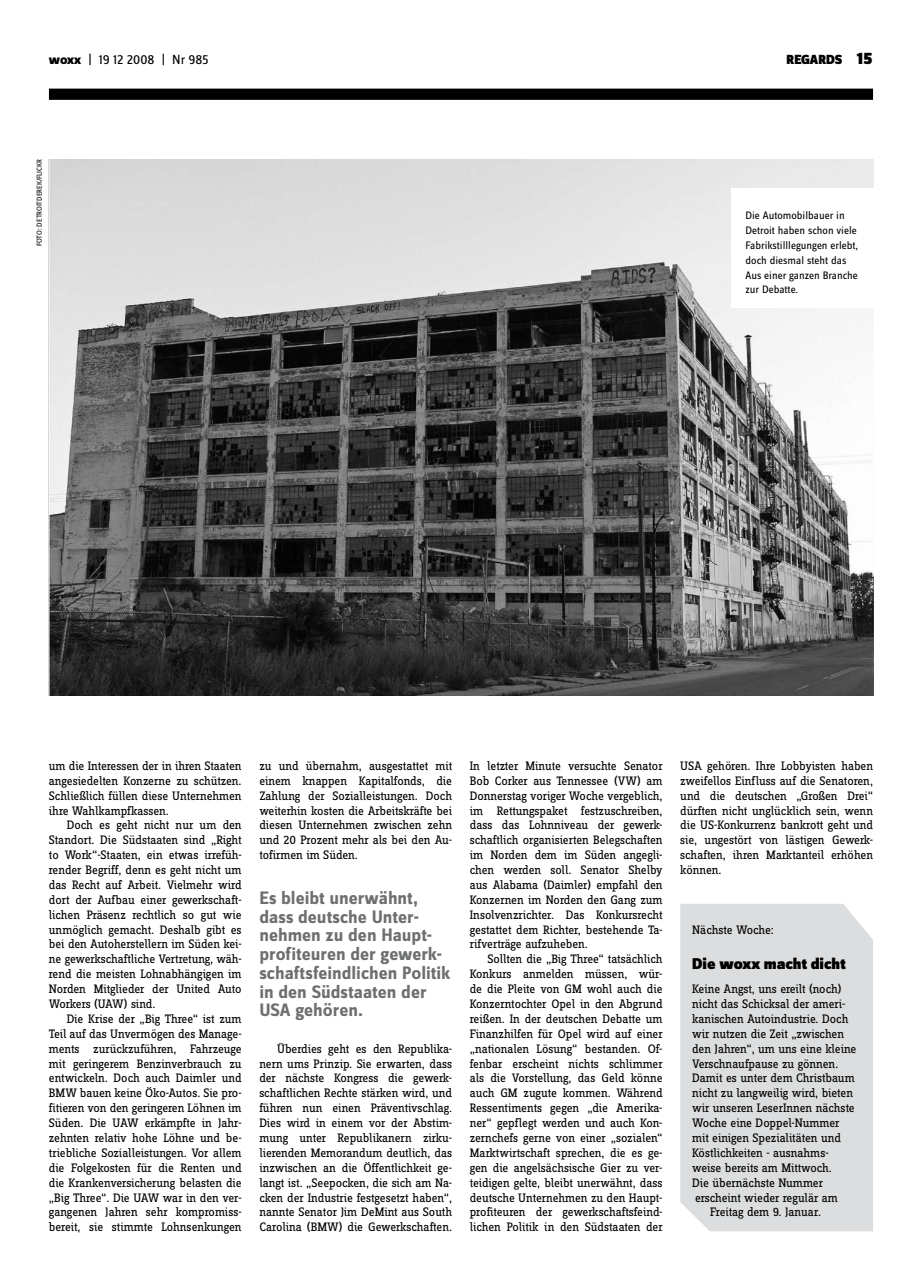
<style>
.page{position:relative;width:922px;height:1276px;background:#fff}
.page>*{position:absolute;margin:0;border:0;box-sizing:border-box;transform-origin:0 0}
.t1{font:700 18.75px/18.8px "Zine Sans Dis";color:#6d6f71}
.t2{font:900 16.25px "Zine Sans Dis";color:#000}
.t3{font:13.75px "Zine Sans Dis";color:#000}
.t4{font:900 13.75px "Zine Sans Dis";letter-spacing:-.01em;color:#000}
.t5{font:12.75px/14.9px "Zine Slab Dis";letter-spacing:-.01em;color:#000;text-align:justify}
.t6{font:11.25px/14.9px "Zine Sans Dis";color:#000}
.t7{font:7.5px "Zine Sans Dis";letter-spacing:-.02em;color:#000}
.s1{font-weight:800}
.s2{font-size:17.5px}
</style>
<div class="page">
<div style="left:49px;top:89px;width:823px;height:11px;background:#000"></div>
<img style="left:49px;top:159px;width:823px;height:536px">
<div style="left:731px;top:189px;width:143px;height:119px;background:#fff"></div>
<div style="left:680px;top:904px;width:192px;height:327px;background:#dcddde"></div>
<p class="t3" style="left:49px;top:53px;width:161px"><span class="s1">woxx</span> | 19 12 2008 | Nr 985</p>
<p class="t4" style="left:786px;top:53px;width:87px">REGARDS <span class="s2">15</span></p>
<p class="t7" style="left:35px;top:246px;width:87px;rotate:-90deg">Foto: DetroitDerek/Flickr</p>
<p class="t6" style="left:745px;top:208px;width:114px">Die Automobilbauer in<br>Detroit haben schon viele<br>Fabrikstilllegungen erlebt, doch diesmal steht das<br>Aus einer ganzen Branche zur Debatte.</p>
<p class="t5" style="left:49px;top:759px;width:194px">um die Interessen der in ihren Staaten angesiedelten Konzerne zu schützen.<br>Schließlich füllen diese Unternehmen ihre Wahlkampfkassen.</p>
<p class="t5" style="left:49px;top:818px;width:194px;text-indent:18px">Doch es geht nicht nur um den Standort. Die Südstaaten sind „Right to Work“-Staaten, ein etwas irrefüh&shy;render Begriff, denn es geht nicht um das Recht auf Arbeit. Vielmehr wird dort der Aufbau einer gewerkschaft&shy;lichen Präsenz rechtlich so gut wie unmöglich gemacht. Deshalb gibt es bei den Autoherstellern im Süden kei&shy;ne gewerkschaftliche Vertretung, wäh&shy;rend die meisten Lohnabhängigen im Norden Mitglieder der United Auto Workers (UAW) sind.</p>
<p class="t5" style="left:49px;top:1012px;width:194px;text-indent:18px">Die Krise der „Big Three“ ist zum Teil auf das Unvermögen des Manage&shy;ments zurückzuführen, Fahrzeuge mit geringerem Benzinverbrauch zu entwickeln. Doch auch Daimler und BMW bauen keine Öko-Autos. Sie pro&shy;fitieren von den geringeren Löhnen im Süden. Die UAW erkämpfte in Jahr&shy;zehnten relativ hohe Löhne und be&shy;triebliche Sozialleistungen. Vor allem die Folgekosten für die Renten und die Krankenversicherung belasten die „Big Three“. Die UAW war in den ver&shy;gangenen Jahren sehr kompromiss&shy;bereit, sie stimmte Lohnsenkungen</p>
<p class="t5" style="left:259px;top:759px;width:194px">zu und übernahm, ausgestattet mit einem knappen Kapitalfonds, die Zahlung der Sozialleistungen. Doch weiterhin kosten die Arbeitskräfte bei diesen Unternehmen zwischen zehn und 20 Prozent mehr als bei den Au&shy;tofirmen im Süden.</p>
<h1 class="t1" style="left:259px;top:889px;width:193px">Es bleibt unerwähnt, dass deutsche Unter&shy;nehmen zu den Haupt&shy;profiteuren der gewerk&shy;schaftsfeindlichen Politik in den Südstaaten der<br>USA gehören.</h1>
<p class="t5" style="left:259px;top:1041px;width:194px;text-indent:18px">Überdies geht es den Republika&shy;nern ums Prinzip. Sie erwarten, dass der nächste Kongress die gewerk&shy;schaftlichen Rechte stärken wird, und führen nun einen Präventivschlag.<br>Dies wird in einem vor der Abstim&shy;mung unter Republikanern zirku&shy;lierenden Memorandum deutlich, das inzwischen an die Öffentlichkeit ge&shy;langt ist. „Seepocken, die sich am Na&shy;cken der Industrie festgesetzt haben“, nannte Senator Jim DeMint aus South Carolina (BMW) die Gewerkschaften.</p>
<p class="t5" style="left:469px;top:759px;width:194px">In letzter Minute versuchte Senator Bob Corker aus Tennessee (VW) am Donnerstag voriger Woche vergeblich, im Rettungspaket festzuschreiben, dass das Lohnniveau der gewerk&shy;schaftlich organisierten Belegschaften im Norden dem im Süden angegli&shy;chen werden soll. Senator Shelby aus Alabama (Daimler) empfahl den Konzernen im Norden den Gang zum Insolvenzrichter. Das Konkursrecht gestattet dem Richter, bestehende Ta&shy;rifverträge aufzuheben.</p>
<p class="t5" style="left:469px;top:952px;width:194px;text-indent:18px">Sollten die „Big Three“ tatsächlich Konkurs anmelden müssen, wür&shy;de die Pleite von GM wohl auch die Konzerntochter Opel in den Abgrund reißen. In der deutschen Debatte um Finanzhilfen für Opel wird auf einer „nationalen Lösung“ bestanden. Of&shy;fenbar erscheint nichts schlimmer als die Vorstellung, das Geld könne auch GM zugute kommen. Während Ressentiments gegen „die Amerika&shy;ner“ gepflegt werden und auch Kon&shy;zernchefs gerne von einer „sozialen“ Marktwirtschaft sprechen, die es ge&shy;gen die angelsächsische Gier zu ver&shy;teidigen gelte, bleibt unerwähnt, dass deutsche Unternehmen zu den Haupt&shy;profiteuren der gewerkschaftsfeind&shy;lichen Politik in den Südstaaten der</p>
<p class="t5" style="left:680px;top:759px;width:194px">USA gehören. Ihre Lobbyisten haben zweifellos Einfluss auf die Senatoren, und die deutschen „Großen Drei“ dürften nicht unglücklich sein, wenn die US-Konkurrenz bankrott geht und sie, ungestört von lästigen Gewerk&shy;schaften, ihren Marktanteil erhöhen können.</p>
<p class="t5" style="left:692px;top:922px;width:83px">Nächste Woche:</p>
<p class="t2" style="left:692px;top:954px;width:155px">Die woxx macht dicht</p>
<p class="t5" style="left:692px;top:982px;width:151px">Keine Angst, uns ereilt (noch)</p>
<p class="t5" style="left:692px;top:997px;width:155px">nicht das Schicksal der ameri-</p>
<p class="t5" style="left:692px;top:1012px;width:158px">kanischen Autoindustrie. Doch</p>
<p class="t5" style="left:692px;top:1027px;width:153px">wir nutzen die Zeit „zwischen</p>
<p class="t5" style="left:692px;top:1041px;width:166px">den Jahren“, um uns eine kleine</p>
<p class="t5" style="left:692px;top:1056px;width:148px">Verschnaufpause zu gönnen.</p>
<p class="t5" style="left:692px;top:1071px;width:164px">Damit es unter dem Christbaum</p>
<p class="t5" style="left:692px;top:1086px;width:162px">nicht zu langweilig wird, bieten</p>
<p class="t5" style="left:692px;top:1101px;width:164px">wir unseren LeserInnen nächste</p>
<p class="t5" style="left:692px;top:1116px;width:149px">Woche eine Doppel-Nummer</p>
<p class="t5" style="left:692px;top:1131px;width:150px">mit einigen Spezialitäten und</p>
<p class="t5" style="left:692px;top:1146px;width:138px">Köstlichkeiten - ausnahms-</p>
<p class="t5" style="left:692px;top:1161px;width:141px">weise bereits am Mittwoch.</p>
<p class="t5" style="left:692px;top:1175px;width:132px">Die übernächste Nummer</p>
<p class="t5" style="left:694px;top:1190px;width:144px">erscheint wieder regulär am</p>
<p class="t5" style="left:709px;top:1205px;width:112px">Freitag dem 9. Januar.</p>
</div>
